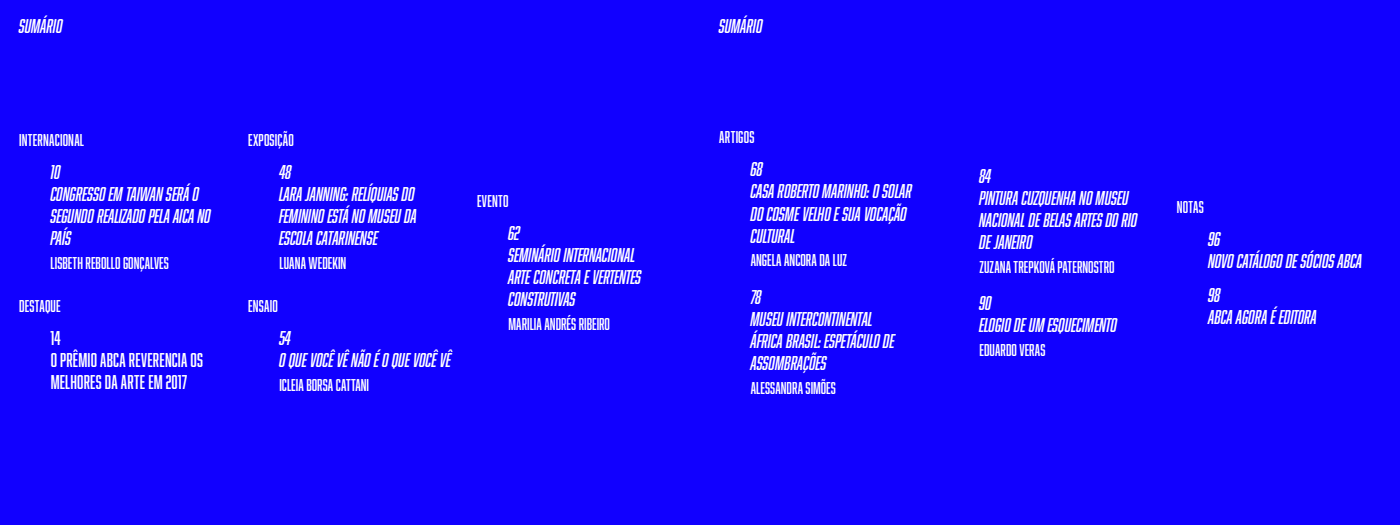
<style>
.page{position:relative;width:1400px;height:525px;background:#fff}
.page>*{position:absolute;margin:0;border:0;box-sizing:border-box;transform-origin:0 0}
.t1{font:italic 18.38px/22.1px "Abolition";color:#fff}
.t2{font:18.38px/22.1px "Abolition";letter-spacing:.01em;color:#fff}
.t3{font:italic 18.38px "Abolition Soft";letter-spacing:.005em;color:#fff}
.t4{font:15.75px "Abolition";letter-spacing:.005em;color:#fff}
</style>
<div class="page">
<div style="left:0;top:0;width:704px;height:525px;background:#10f"></div>
<div style="left:696px;top:0;width:704px;height:525px;background:#10f"></div>
<p class="t3" style="left:19px;top:15px;width:45px">SUMÁRIO</p>
<p class="t3" style="left:719px;top:15px;width:45px">SUMÁRIO</p>
<p class="t4" style="left:19px;top:131px;width:66px">INTERNACIONAL</p>
<p class="t1" style="left:51px;top:161px;width:162px">10<br>CONGRESSO EM TAIWAN SERÁ O<br>SEGUNDO REALIZADO PELA AICA NO<br>PAÍS</p>
<p class="t4" style="left:51px;top:254px;width:120px">LISBETH REBOLLO GONÇALVES</p>
<p class="t4" style="left:19px;top:297px;width:43px">DESTAQUE</p>
<p class="t2" style="left:51px;top:327px;width:154px">14<br>O PRÊMIO ABCA REVERENCIA OS<br>MELHORES DA ARTE EM 2017</p>
<p class="t4" style="left:248px;top:131px;width:47px">EXPOSIÇÃO</p>
<p class="t1" style="left:279px;top:161px;width:139px">48<br>LARA JANNING: RELÍQUIAS DO<br>FEMININO ESTÁ NO MUSEU DA<br>ESCOLA CATARINENSE</p>
<p class="t4" style="left:279px;top:254px;width:68px">LUANA WEDEKIN</p>
<p class="t4" style="left:248px;top:297px;width:31px">ENSAIO</p>
<p class="t1" style="left:279px;top:327px;width:173px">54<br>O QUE VOCÊ VÊ NÃO É O QUE VOCÊ VÊ</p>
<p class="t4" style="left:279px;top:376px;width:91px">ICLEIA BORSA CATTANI</p>
<p class="t4" style="left:477px;top:192px;width:33px">EVENTO</p>
<p class="t1" style="left:508px;top:222px;width:135px">62<br>SEMINÁRIO INTERNACIONAL<br>ARTE CONCRETA E VERTENTES<br>CONSTRUTIVAS</p>
<p class="t4" style="left:508px;top:315px;width:103px">MARILIA ANDRÉS RIBEIRO</p>
<p class="t4" style="left:719px;top:128px;width:37px">ARTIGOS</p>
<p class="t1" style="left:751px;top:158px;width:163px">68<br>CASA ROBERTO MARINHO: O SOLAR<br>DO COSME VELHO E SUA VOCAÇÃO<br>CULTURAL</p>
<p class="t4" style="left:751px;top:251px;width:98px">ANGELA ANCORA DA LUZ</p>
<p class="t1" style="left:751px;top:286px;width:146px">78<br>MUSEU INTERCONTINENTAL<br>ÁFRICA BRASIL: ESPETÁCULO DE<br>ASSOMBRAÇÕES</p>
<p class="t4" style="left:751px;top:379px;width:87px">ALESSANDRA SIMÕES</p>
<p class="t1" style="left:979px;top:164px;width:160px">84<br>PINTURA CUZQUENHA NO MUSEU<br>NACIONAL DE BELAS ARTES DO RIO<br>DE JANEIRO</p>
<p class="t4" style="left:979px;top:257px;width:137px">ZUZANA TREPKOVÁ PATERNOSTRO</p>
<p class="t1" style="left:979px;top:292px;width:139px">90<br>ELOGIO DE UM ESQUECIMENTO</p>
<p class="t4" style="left:979px;top:341px;width:68px">EDUARDO VERAS</p>
<p class="t4" style="left:1177px;top:198px;width:28px">NOTAS</p>
<p class="t1" style="left:1208px;top:228px;width:156px">96<br>NOVO CATÁLOGO DE SÓCIOS ABCA</p>
<p class="t1" style="left:1208px;top:284px;width:110px">98<br>ABCA AGORA É EDITORA</p>
</div>
